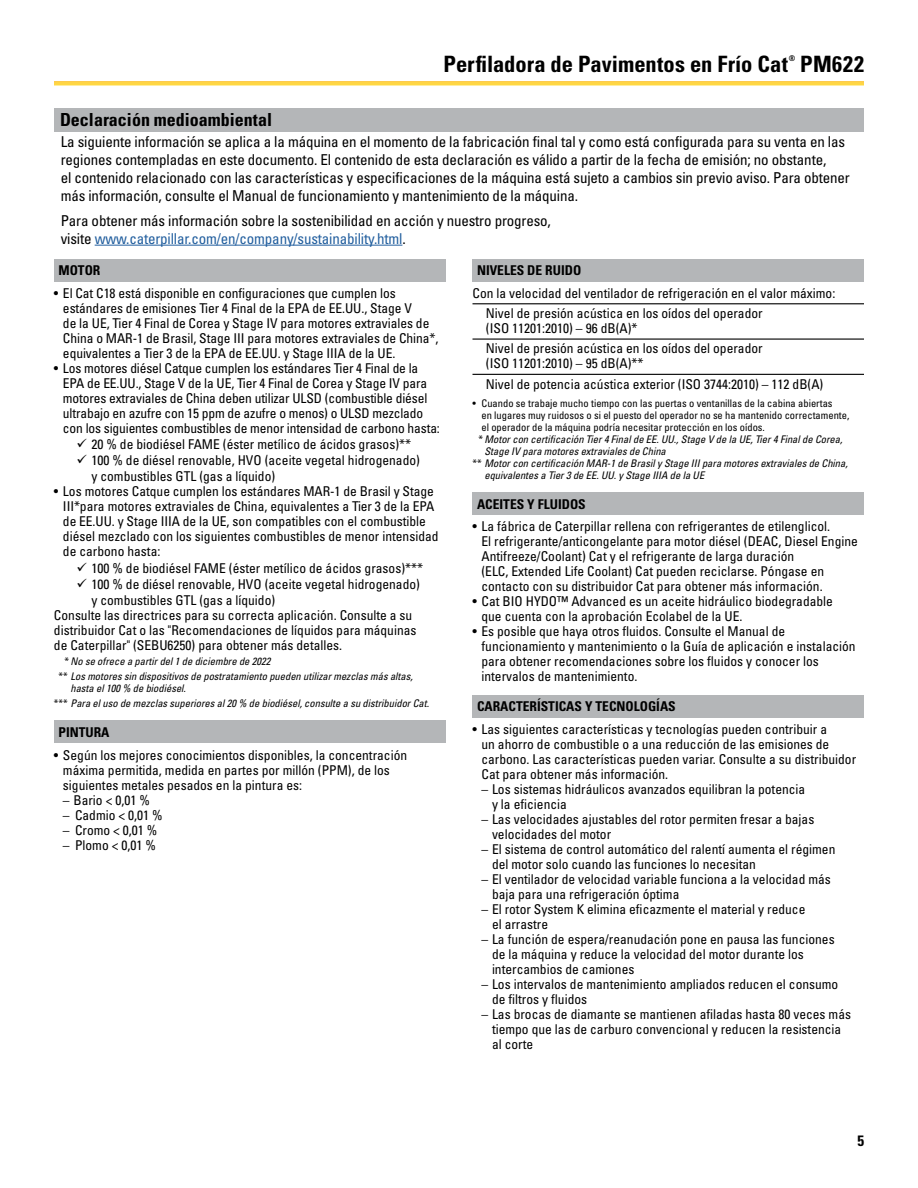
<style>
.page{position:relative;width:918px;height:1188px;background:#fff}
.page>*{position:absolute;margin:0;border:0;box-sizing:border-box;transform-origin:0 0}
.t1{font:700 condensed 22.5px "Univers";letter-spacing:.005em;color:#000}
.t2{font:700 condensed 18px "Univers LT Std";color:#000}
.t3{font:condensed 15px/18px "Univers LT Std";letter-spacing:-.01em;color:#000}
.t4{font:700 condensed 15px "Univers";color:#000}
.t5{font:condensed 13.5px/15px "Univers LT Std";color:#000}
.t6{font:700 condensed 13.5px "Univers LT Std";color:#000}
.t7{font:italic condensed 10.5px/15px "Univers LT Std";color:#000}
.t8{font:condensed 10.5px "Univers LT Std";color:#000}
.t9{font:700 condensed 7.8px "Univers";color:#000}
.s1{color:#215e9e}
.s2{font-style:normal}
</style>
<div class="page">
<div style="left:54px;top:108px;width:810px;height:24px;background:#b4b6b8"></div>
<hr style="left:95px;top:245px;width:307px;height:1px;background:#215e9e">
<div style="left:54px;top:259px;width:392px;height:22px;background:#b4b6b8"></div>
<div style="left:54px;top:720px;width:392px;height:23px;background:#b4b6b8"></div>
<div style="left:472px;top:259px;width:392px;height:22px;background:#b4b6b8"></div>
<hr style="left:472px;top:374px;width:392px;height:1px;background:#000">
<hr style="left:472px;top:303px;width:392px;height:1px;background:#000">
<hr style="left:472px;top:339px;width:392px;height:1px;background:#000">
<div style="left:472px;top:492px;width:392px;height:23px;background:#b4b6b8"></div>
<div style="left:472px;top:695px;width:392px;height:22px;background:#b4b6b8"></div>
<h1 class="t1" style="left:444px;top:50px;width:346px">Perfiladora de Pavimentos en Frío Cat</h1>
<p class="t9" style="left:789px;top:54px;width:8px">®</p>
<h1 class="t1" style="left:800px;top:50px;width:65px">PM622</h1>
<h2 class="t2" style="left:60px;top:108px;width:214px">Declaración medioambiental</h2>
<p class="t3" style="left:61px;top:132px;width:791px">La siguiente información se aplica a la máquina en el momento de la fabricación final tal y como está configurada para su venta en las regiones contempladas en este documento. El contenido de esta declaración es válido a partir de la fecha de emisión; no obstante,<br>el contenido relacionado con las características y especificaciones de la máquina está sujeto a cambios sin previo aviso. Para obtener más información, consulte el Manual de funcionamiento y mantenimiento de la máquina.</p>
<p class="t3" style="left:61px;top:211px;width:492px">Para obtener más información sobre la sostenibilidad en acción y nuestro progreso, visite <span class="s1">www.caterpillar.com/en/company/sustainability.html</span>.</p>
<p class="t6" style="left:59px;top:262px;width:43px">MOTOR</p>
<p class="t5" style="left:63px;top:285px;width:377px;text-indent:-9px">• El Cat C18 está disponible en configuraciones que cumplen los estándares de emisiones Tier 4 Final de la EPA de EE.UU., Stage V<br>de la UE, Tier 4 Final de Corea y Stage IV para motores extraviales de China o MAR-1 de Brasil, Stage III para motores extraviales de China*, equivalentes a Tier 3 de la EPA de EE.UU. y Stage IIIA de la UE.</p>
<p class="t5" style="left:63px;top:360px;width:378px;text-indent:-9px">• Los motores diésel Catque cumplen los estándares Tier 4 Final de la EPA de EE.UU., Stage V de la UE, Tier 4 Final de Corea y Stage IV para motores extraviales de China deben utilizar ULSD (combustible diésel ultrabajo en azufre con 15 ppm de azufre o menos) o ULSD mezclado con los siguientes combustibles de menor intensidad de carbono hasta:</p>
<p class="t5" style="left:76px;top:436px;width:336px">✓ 20 % de biodiésel FAME (éster metílico de ácidos grasos)**</p>
<p class="t5" style="left:91px;top:452px;width:330px;line-height:16.2px;text-indent:-15px">✓ 100 % de diésel renovable, HVO (aceite vegetal hidrogenado) y combustibles GTL (gas a líquido)</p>
<p class="t5" style="left:63px;top:484px;width:377px;text-indent:-9px">• Los motores Catque cumplen los estándares MAR-1 de Brasil y Stage III*para motores extraviales de China, equivalentes a Tier 3 de la EPA de EE.UU. y Stage IIIA de la UE, son compatibles con el combustible diésel mezclado con los siguientes combustibles de menor intensidad de carbono hasta:</p>
<p class="t5" style="left:76px;top:560px;width:348px">✓ 100 % de biodiésel FAME (éster metílico de ácidos grasos)***</p>
<p class="t5" style="left:76px;top:576px;width:345px">✓ 100 % de diésel renovable, HVO (aceite vegetal hidrogenado)</p>
<p class="t5" style="left:91px;top:592px;width:185px">y combustibles GTL (gas a líquido)</p>
<p class="t5" style="left:54px;top:607px;width:360px">Consulte las directrices para su correcta aplicación. Consulte a su</p>
<p class="t5" style="left:54px;top:622px;width:364px">distribuidor Cat o las "Recomendaciones de líquidos para máquinas</p>
<p class="t5" style="left:54px;top:637px;width:290px">de Caterpillar" (SEBU6250) para obtener más detalles.</p>
<p class="t7" style="left:58px;top:654px;width:356px;text-indent:6px"><span class="s2">*</span>No se ofrece a partir del 1 de diciembre de 2022<br><span class="s2">**</span> Los motores sin dispositivos de postratamiento pueden utilizar mezclas más altas,</p>
<p class="t7" style="left:54px;top:681px;width:377px;text-indent:16px">hasta el 100 % de biodiésel.<br><span class="s2">***</span> Para el uso de mezclas superiores al 20 % de biodiésel, consulte a su distribuidor Cat.</p>
<p class="t6" style="left:59px;top:724px;width:53px">PINTURA</p>
<p class="t5" style="left:63px;top:747px;width:346px;text-indent:-9px">• Según los mejores conocimientos disponibles, la concentración máxima permitida, medida en partes por millón (PPM), de los siguientes metales pesados en la pintura es:</p>
<p class="t5" style="left:63px;top:792px;width:88px">– Bario &lt; 0,01 %</p>
<p class="t5" style="left:63px;top:807px;width:101px">– Cadmio &lt; 0,01 %</p>
<p class="t5" style="left:63px;top:822px;width:96px">– Cromo &lt; 0,01 %</p>
<p class="t5" style="left:63px;top:837px;width:94px">– Plomo &lt; 0,01 %</p>
<p class="t6" style="left:477px;top:262px;width:106px">NIVELES DE RUIDO</p>
<p class="t5" style="left:486px;top:283px;width:351px;line-height:20.2px;text-indent:-14px">Con la velocidad del ventilador de refrigeración en el valor máximo:<br>Nivel de presión acústica en los oídos del operador</p>
<p class="t5" style="left:486px;top:318px;width:278px;line-height:20.2px">(ISO 11201:2010) – 96 dB(A)*<br>Nivel de presión acústica en los oídos del operador</p>
<p class="t5" style="left:486px;top:353px;width:339px;line-height:20.2px">(ISO 11201:2010) – 95 dB(A)**<br>Nivel de potencia acústica exterior (ISO 3744:2010) – 112 dB(A)</p>
<p class="t8" style="left:472px;top:396px;width:362px">• Cuando se trabaje mucho tiempo con las puertas o ventanillas de la cabina abiertas</p>
<p class="t8" style="left:481px;top:408px;width:369px">en lugares muy ruidosos o si el puesto del operador no se ha mantenido correctamente,</p>
<p class="t8" style="left:481px;top:420px;width:285px">el operador de la máquina podría necesitar protección en los oídos.</p>
<p class="t7" style="left:478px;top:431px;width:365px"><span class="s2">*</span>Motor con certificación Tier 4 Final de EE. UU., Stage V de la UE, Tier 4 Final de Corea,</p>
<p class="t7" style="left:484px;top:443px;width:183px">Stage IV para motores extraviales de China</p>
<p class="t7" style="left:472px;top:455px;width:377px"><span class="s2">**</span> Motor con certificación MAR-1 de Brasil y Stage III para motores extraviales de China,</p>
<p class="t7" style="left:484px;top:467px;width:221px">equivalentes a Tier 3 de EE. UU. y Stage IIIA de la UE</p>
<p class="t6" style="left:477px;top:496px;width:110px">ACEITES Y FLUIDOS</p>
<p class="t5" style="left:481px;top:519px;width:378px;text-indent:-9px">• La fábrica de Caterpillar rellena con refrigerantes de etilenglicol.<br>El refrigerante/anticongelante para motor diésel (DEAC, Diesel Engine Antifreeze/Coolant) Cat y el refrigerante de larga duración<br>(ELC, Extended Life Coolant) Cat pueden reciclarse. Póngase en contacto con su distribuidor Cat para obtener más información.</p>
<p class="t5" style="left:481px;top:594px;width:353px;text-indent:-9px">• Cat BIO HYDO™ Advanced es un aceite hidráulico biodegradable que cuenta con la aprobación Ecolabel de la UE.</p>
<p class="t5" style="left:481px;top:624px;width:376px;text-indent:-9px">• Es posible que haya otros fluidos. Consulte el Manual de funcionamiento y mantenimiento o la Guía de aplicación e instalación para obtener recomendaciones sobre los fluidos y conocer los intervalos de mantenimiento.</p>
<p class="t6" style="left:477px;top:698px;width:200px">CARACTERÍSTICAS Y TECNOLOGÍAS</p>
<p class="t5" style="left:481px;top:721px;width:376px;text-indent:-9px">• Las siguientes características y tecnologías pueden contribuir a<br>un ahorro de combustible o a una reducción de las emisiones de carbono. Las características pueden variar. Consulte a su distribuidor Cat para obtener más información.</p>
<p class="t5" style="left:492px;top:781px;width:315px;text-indent:-11px">– Los sistemas hidráulicos avanzados equilibran la potencia y la eficiencia</p>
<p class="t5" style="left:492px;top:811px;width:324px;text-indent:-11px">– Las velocidades ajustables del rotor permiten fresar a bajas velocidades del motor</p>
<p class="t5" style="left:492px;top:841px;width:345px;text-indent:-11px">– El sistema de control automático del ralentí aumenta el régimen del motor solo cuando las funciones lo necesitan</p>
<p class="t5" style="left:492px;top:871px;width:340px;text-indent:-11px">– El ventilador de velocidad variable funciona a la velocidad más baja para una refrigeración óptima</p>
<p class="t5" style="left:492px;top:901px;width:315px;text-indent:-11px">– El rotor System K elimina eficazmente el material y reduce el arrastre</p>
<p class="t5" style="left:492px;top:931px;width:344px;text-indent:-11px">– La función de espera/reanudación pone en pausa las funciones de la máquina y reduce la velocidad del motor durante los intercambios de camiones</p>
<p class="t5" style="left:492px;top:976px;width:348px;text-indent:-11px">– Los intervalos de mantenimiento ampliados reducen el consumo de filtros y fluidos</p>
<p class="t5" style="left:492px;top:1006px;width:361px;text-indent:-11px">– Las brocas de diamante se mantienen afiladas hasta 80 veces más tiempo que las de carburo convencional y reducen la resistencia al corte</p>
<p class="t4" style="left:857px;top:1131px;width:8px">5</p>
</div>
